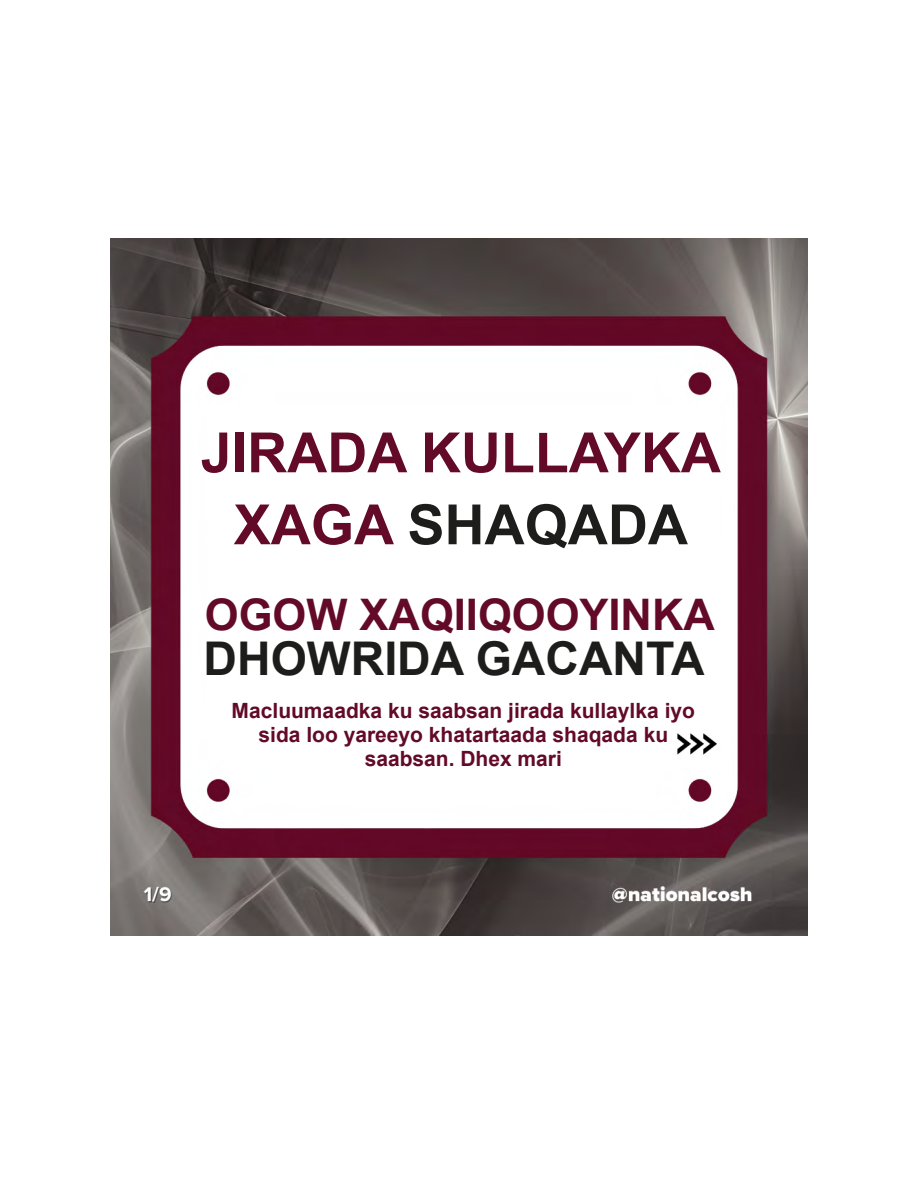
<style>
.page{position:relative;width:918px;height:1188px;background:#fff}
.page>*{position:absolute;margin:0;border:0;box-sizing:border-box;transform-origin:0 0}
.t1{font:700 55.5px/72px "Arial";color:#620a27;text-align:center}
.t2{font:700 46.5px "Arial";color:#1d1d1b}
.t3{font:700 43.5px "Arial";color:#620a27}
.t4{font:700 21px/24px "Arial";color:#620a27;text-align:center}
.s1{color:#1d1d1b}
</style>
<div class="page">
<img style="left:110px;top:238px;width:698px;height:698px">
<h1 class="t1" style="left:201px;top:417px;width:522px">JIRADA KULLAYKA<br>XAGA <span class="s1">SHAQADA</span></h1>
<h3 class="t3" style="left:205px;top:584px;width:511px">OGOW XAQIIQOOYINKA</h3>
<h2 class="t2" style="left:204px;top:626px;width:503px">DHOWRIDA GACANTA</h2>
<p class="t4" style="left:232px;top:699px;width:465px">Macluumaadka ku saabsan jirada kullaylka iyo sida loo yareeyo khatartaada shaqada ku saabsan. Dhex mari</p>
</div>
